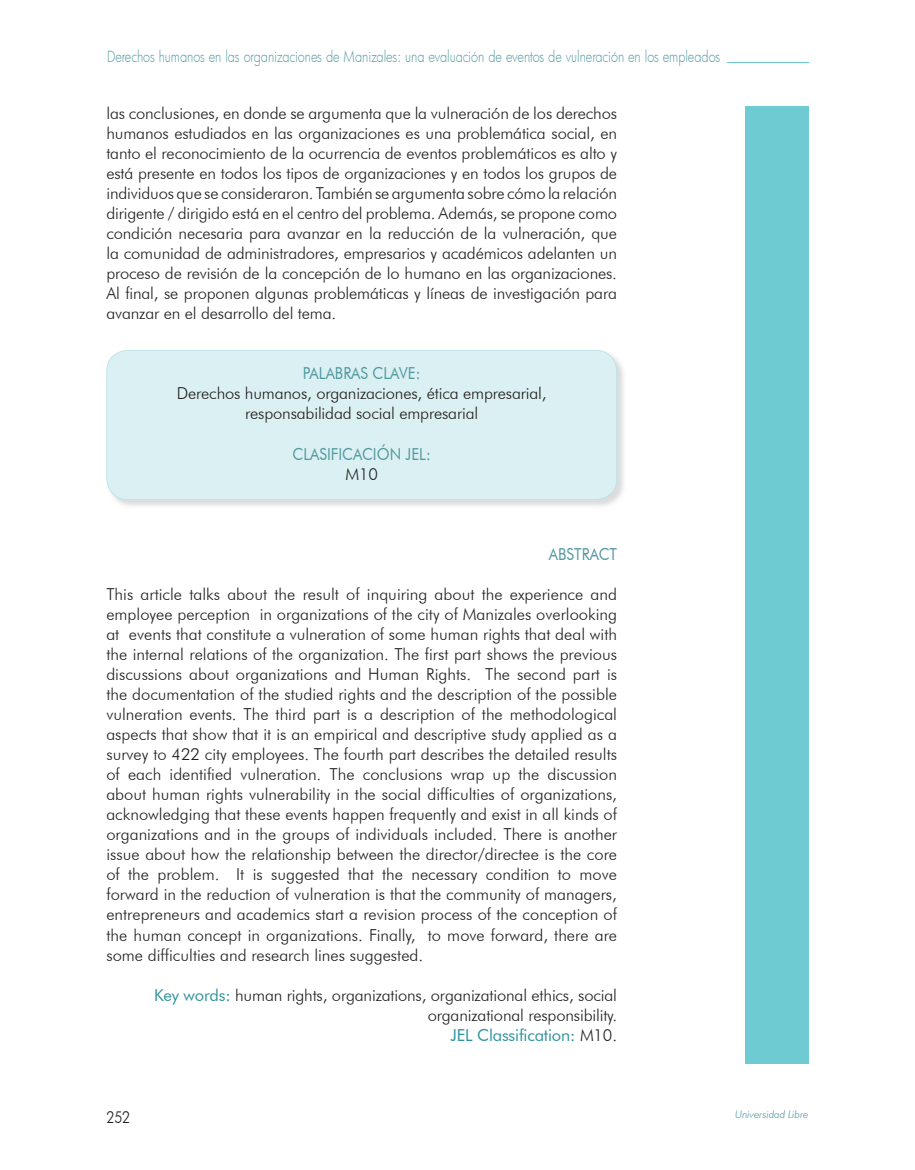
<style>
.page{position:relative;width:915px;height:1170px;background:#fff}
.page>*{position:absolute;margin:0;border:0;box-sizing:border-box;transform-origin:0 0}
.t1{font:300 16.5px/20.1px "Futura BT";letter-spacing:-.01em;color:#231f20;text-align:justify}
.t2{font:16.5px "Futura BT";color:#5299a0;scale:.9 1}
.t3{font:300 16.5px "Futura BT";letter-spacing:-.01em;color:#231f20;scale:.85 1}
.t4{font:300 15px "Futura";letter-spacing:-.005em;color:#5299a0;scale:.85 1}
.t5{font:italic 300 10.5px "Futura BT";letter-spacing:-.01em;color:#5299a0}
.s1{font-weight:400;color:#2f939d}
</style>
<div class="page">
<div style="left:744px;top:106px;width:64px;height:957px;background:#6fcbd2"></div>
<hr style="left:726px;top:62px;width:82px;height:1px;background:#6fcbd2">
<div style="left:106px;top:350px;width:511px;height:150px;background:#dbf0f2"></div>
<p class="t4" style="left:107px;top:46px;width:722px">Derechos humanos en las organizaciones de Manizales: una evaluación de eventos de vulneración en los empleados</p>
<p class="t1" style="left:106px;top:103px;width:512px">las conclusiones, en donde se argumenta que la vulneración de los derechos humanos estudiados en las organizaciones es una problemática social, en tanto el reconocimiento de la ocurrencia de eventos problemáticos es alto y está presente en todos los tipos de organizaciones y en todos los grupos de individuos que se consideraron. También se argumenta sobre cómo la relación dirigente / dirigido está en el centro del problema. Además, se propone como condición necesaria para avanzar en la reducción de la vulneración, que la comunidad de administradores, empresarios y académicos adelanten un proceso de revisión de la concepción de lo humano en las organizaciones.<br>Al final, se proponen algunas problemáticas y líneas de investigación para avanzar en el desarrollo del tema.</p>
<p class="t2" style="left:303px;top:363px;width:132px">PALABRAS CLAVE:</p>
<p class="t1" style="left:177px;top:383px;width:371px;text-align:center">Derechos humanos, organizaciones, ética empresarial, responsabilidad social empresarial</p>
<p class="t2" style="left:292px;top:443px;width:155px">CLASIfICACIÓN JEL:</p>
<p class="t1" style="left:345px;top:463px;width:34px">M10</p>
<p class="t2" style="left:548px;top:543px;width:77px">ABSTRACT</p>
<p class="t1" style="left:106px;top:583px;width:512px">This article talks about the result of inquiring about the experience and employee perception in organizations of the city of Manizales overlooking at events that constitute a vulneration of some human rights that deal with the internal relations of the organization. The first part shows the previous discussions about organizations and Human Rights. The second part is the documentation of the studied rights and the description of the possible vulneration events. The third part is a description of the methodological aspects that show that it is an empirical and descriptive study applied as a survey to 422 city employees. The fourth part describes the detailed results of each identified vulneration. The conclusions wrap up the discussion about human rights vulnerability in the social difficulties of organizations, acknowledging that these events happen frequently and exist in all kinds of organizations and in the groups of individuals included. There is another issue about how the relationship between the director/directee is the core of the problem. It is suggested that the necessary condition to move forward in the reduction of vulneration is that the community of managers, entrepreneurs and academics start a revision process of the conception of the human concept in organizations. Finally, to move forward, there are some difficulties and research lines suggested.</p>
<p class="t1" style="left:154px;top:984px;width:464px;text-align:right"><span class="s1">Key words:</span> human rights, organizations, organizational ethics, social organizational responsibility.<br><span class="s1">JEL Classification:</span> M10.</p>
<p class="t3" style="left:106px;top:1106px;width:30px">252</p>
<p class="t5" style="left:734px;top:1108px;width:75px">Universidad Libre</p>
</div>
